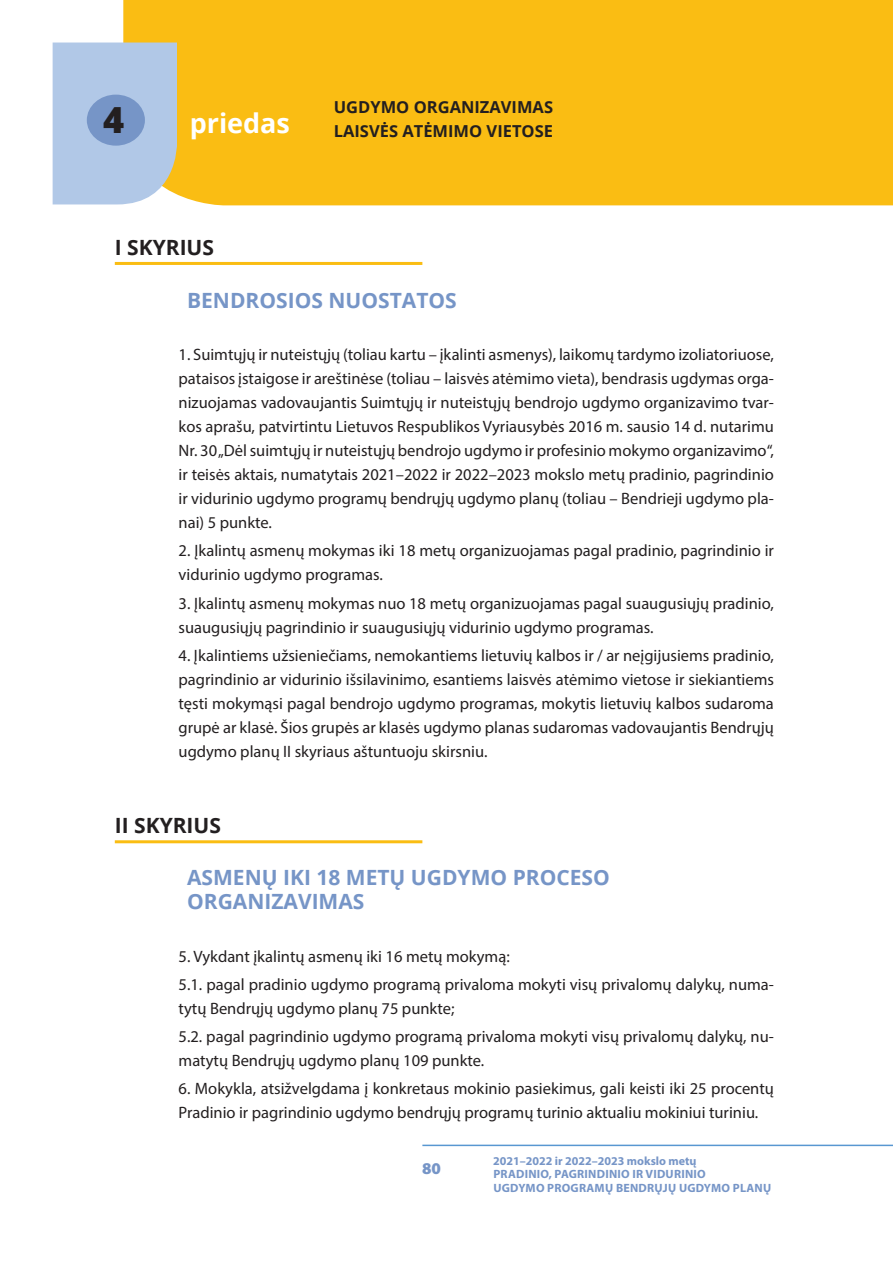
<style>
.page{position:relative;width:893px;height:1263px;background:#fff}
.page>*{position:absolute;margin:0;border:0;box-sizing:border-box;transform-origin:0 0}
.t1{font:800 36px "Open Sans";color:#231f20}
.t2{font:700 27px "Open Sans";color:#fff}
.II_Priedas{font:700 21px/24px "Open Sans";color:#7695c7}
.I_Priedas{font:700 21px "Open Sans";color:#231f20}
.TEKSTAS{font:16.5px/24px "Myriad Pro";color:#231f20}
.t3{font:700 16.5px/24px "Open Sans";color:#231f20}
.t4{font:900 16.5px "Myriad Pro";color:#7695c7}
.t5{font:700 12px/13.5px "Myriad Pro";letter-spacing:.02em;color:#7695c7}
</style>
<div class="page">
<div style="left:123px;top:0;width:770px;height:205px;background:#fabd13"></div>
<hr style="left:422px;top:1144px;width:471px;height:2px;background:#5897d1">
<div style="left:53px;top:43px;width:124px;height:161px;background:#b1c8e7"></div>
<div style="left:87px;top:95px;width:58px;height:51px;background:#7695c7;border-radius:50%"></div>
<hr style="left:115px;top:262px;width:307px;height:3px;background:#fabd13">
<hr style="left:115px;top:840px;width:307px;height:3px;background:#fabd13">
<h1 class="t1" style="left:103px;top:92px;width:23px">4</h1>
<h2 class="t2" style="left:190px;top:104px;width:102px">priedas</h2>
<p class="t3" style="left:334px;top:95px;width:221px">UGDYMO ORGANIZAVIMAS<br>LAISVĖS ATĖMIMO VIETOSE</p>
<p class="I_Priedas" style="left:115px;top:233px;width:101px">I SKYRIUS</p>
<p class="II_Priedas" style="left:187px;top:288px;width:271px">BENDROSIOS NUOSTATOS</p>
<p class="TEKSTAS" style="left:179px;top:342px;width:597px;text-align:justify">1. Suimtųjų ir nuteistųjų (toliau kartu – įkalinti asmenys), laikomų tardymo izoliatoriuose, pataisos įstaigose ir areštinėse (toliau – laisvės atėmimo vieta), bendrasis ugdymas orga&shy;nizuojamas vadovaujantis Suimtųjų ir nuteistųjų bendrojo ugdymo organizavimo tvar&shy;kos aprašu, patvirtintu Lietuvos Respublikos Vyriausybės 2016 m. sausio 14 d. nutarimu Nr. 30 „Dėl suimtųjų ir nuteistųjų bendrojo ugdymo ir profesinio mokymo organizavimo“, ir teisės aktais, numatytais 2021–2022 ir 2022–2023 mokslo metų pradinio, pagrindinio ir vidurinio ugdymo programų bendrųjų ugdymo planų (toliau – Bendrieji ugdymo pla&shy;nai) 5 punkte.</p>
<p class="TEKSTAS" style="left:179px;top:538px;width:597px">2. Įkalintų asmenų mokymas iki 18 metų organizuojamas pagal pradinio, pagrindinio ir vidurinio ugdymo programas.</p>
<p class="TEKSTAS" style="left:179px;top:591px;width:597px">3. Įkalintų asmenų mokymas nuo 18 metų organizuojamas pagal suaugusiųjų pradinio, suaugusiųjų pagrindinio ir suaugusiųjų vidurinio ugdymo programas.</p>
<p class="TEKSTAS" style="left:179px;top:643px;width:597px;text-align:justify">4. Įkalintiems užsieniečiams, nemokantiems lietuvių kalbos ir / ar neįgijusiems pradinio, pagrindinio ar vidurinio išsilavinimo, esantiems laisvės atėmimo vietose ir siekiantiems tęsti mokymąsi pagal bendrojo ugdymo programas, mokytis lietuvių kalbos sudaroma grupė ar klasė. Šios grupės ar klasės ugdymo planas sudaromas vadovaujantis Bendrųjų ugdymo planų II skyriaus aštuntuoju skirsniu.</p>
<p class="I_Priedas" style="left:115px;top:811px;width:108px">II SKYRIUS</p>
<p class="II_Priedas" style="left:187px;top:865px;width:424px">ASMENŲ IKI 18 METŲ UGDYMO PROCESO<br>ORGANIZAVIMAS</p>
<p class="TEKSTAS" style="left:179px;top:944px;width:333px">5. Vykdant įkalintų asmenų iki 16 metų mokymą:</p>
<p class="TEKSTAS" style="left:179px;top:972px;width:597px">5.1. pagal pradinio ugdymo programą privaloma mokyti visų privalomų dalykų, numa&shy;tytų Bendrųjų ugdymo planų 75 punkte;</p>
<p class="TEKSTAS" style="left:179px;top:1024px;width:597px">5.2. pagal pagrindinio ugdymo programą privaloma mokyti visų privalomų dalykų, nu&shy;matytų Bendrųjų ugdymo planų 109 punkte.</p>
<p class="TEKSTAS" style="left:179px;top:1076px;width:597px">6. Mokykla, atsižvelgdama į konkretaus mokinio pasiekimus, gali keisti iki 25 procentų<br>Pradinio ir pagrindinio ugdymo bendrųjų programų turinio aktualiu mokiniui turiniu.</p>
<p class="t4" style="left:422px;top:1159px;width:20px">80</p>
<p class="t5" style="left:493px;top:1153px;width:280px">2021–2022 ir 2022–2023 mokslo metų<br>PRADINIO, PAGRINDINIO IR VIDURINIO<br>UGDYMO PROGRAMŲ BENDRŲJŲ UGDYMO PLANŲ</p>
</div>
